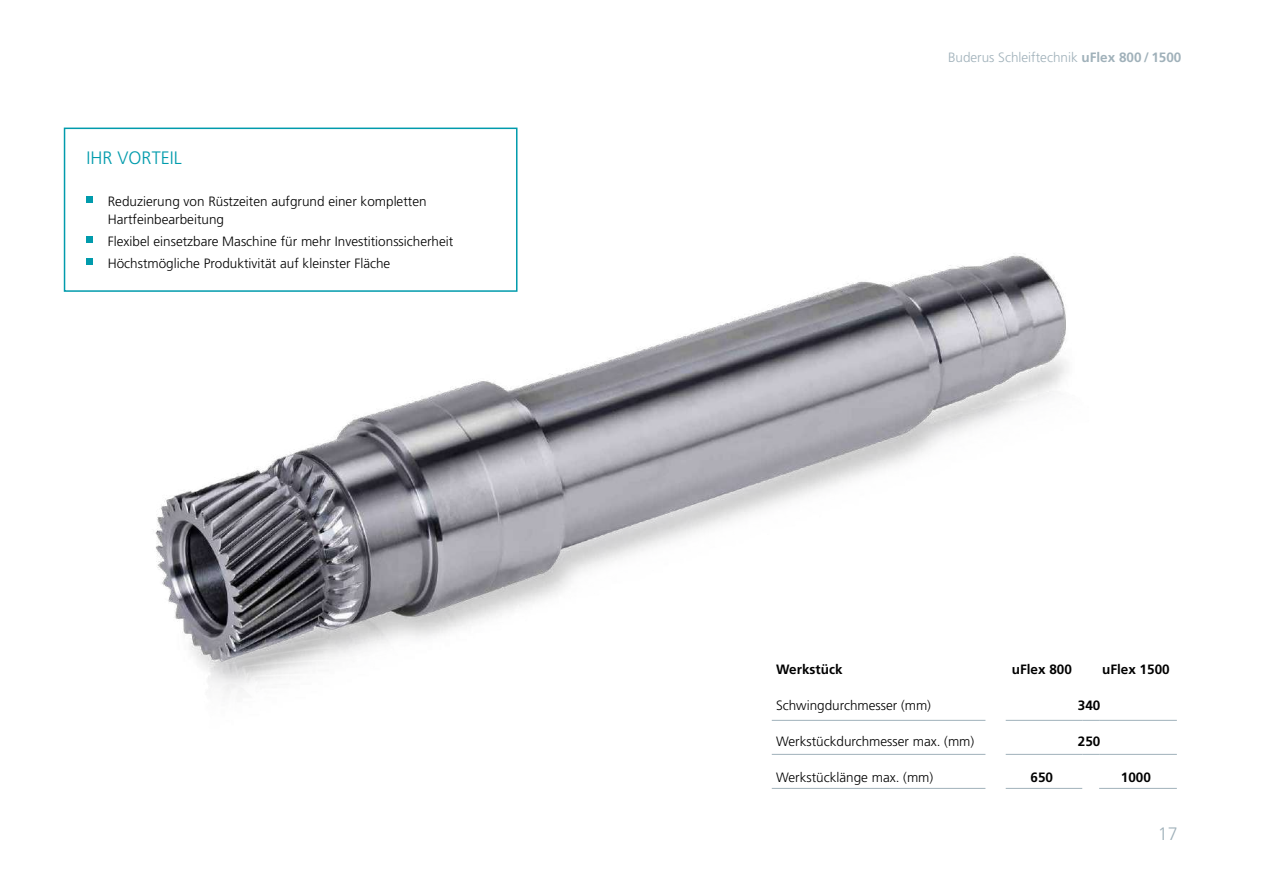
<style>
.page{position:relative;width:1263px;height:893px;background:#fff}
.page>*{position:absolute;margin:0;border:0;box-sizing:border-box;transform-origin:0 0}
.t1{font:300 18px "Frutiger LT Std";color:#009bac}
.t2{font:300 18px "Frutiger LT Std";color:#a0b1ba}
.t3{font:300 13.5px/18px "Frutiger LT Std";color:#000}
.t4{font:700 13.5px "Frutiger LT Std";color:#000}
.t5{font:300 13.5px "Frutiger LT Std";color:#a0b1ba}
.s1{font-weight:700}
</style>
<div class="page">
<div style="left:87px;top:196px;width:6px;height:7px;background:#009bac"></div>
<div style="left:87px;top:236px;width:6px;height:7px;background:#009bac"></div>
<svg style="left:87px;top:259px;width:6px;height:6px"></svg>
<div style="left:64px;top:128px;width:453px;height:164px;border:2px solid #009bac"></div>
<img style="left:139px;top:236px;width:985px;height:519px">
<hr style="left:772px;top:720px;width:213px;height:1px;background:#a0b1ba">
<hr style="left:772px;top:754px;width:213px;height:1px;background:#a0b1ba">
<hr style="left:772px;top:788px;width:213px;height:1px;background:#a0b1ba">
<hr style="left:1006px;top:720px;width:76px;height:1px;background:#a0b1ba">
<svg style="left:1082px;top:720px;width:17px;height:1px"></svg>
<hr style="left:1099px;top:720px;width:78px;height:1px;background:#a0b1ba">
<hr style="left:1006px;top:754px;width:76px;height:1px;background:#a0b1ba">
<svg style="left:1082px;top:754px;width:17px;height:1px"></svg>
<hr style="left:1099px;top:754px;width:78px;height:1px;background:#a0b1ba">
<hr style="left:1006px;top:788px;width:76px;height:1px;background:#a0b1ba">
<hr style="left:1099px;top:788px;width:78px;height:1px;background:#a0b1ba">
<h1 class="t1" style="left:87px;top:147px;width:97px">IHR VORTEIL</h1>
<p class="t3" style="left:108px;top:192px;width:320px">Reduzierung von Rüstzeiten aufgrund einer kompletten<br>Hartfeinbearbeitung</p>
<p class="t3" style="left:108px;top:230px;width:347px;line-height:22.2px">Flexibel einsetzbare Maschine für mehr Investitionssicherheit<br>Höchstmögliche Produktivität auf kleinster Fläche</p>
<p class="t5" style="left:948px;top:49px;width:235px">Buderus Schleiftechnik <span class="s1">uFlex 800 / 1500</span></p>
<p class="t4" style="left:776px;top:661px;width:68px">Werkstück</p>
<p class="t4" style="left:1012px;top:661px;width:62px">uFlex 800</p>
<p class="t4" style="left:1102px;top:661px;width:69px">uFlex 1500</p>
<p class="t3" style="left:776px;top:696px;width:157px">Schwingdurchmesser (mm)</p>
<p class="t4" style="left:1078px;top:697px;width:24px">340</p>
<p class="t3" style="left:776px;top:732px;width:200px">Werkstückdurchmesser max. (mm)</p>
<p class="t4" style="left:1078px;top:733px;width:24px">250</p>
<p class="t3" style="left:776px;top:768px;width:159px">Werkstücklänge max. (mm)</p>
<p class="t4" style="left:1030px;top:769px;width:24px">650</p>
<p class="t4" style="left:1121px;top:769px;width:32px">1000</p>
<h1 class="t2" style="left:1158px;top:824px;width:22px">17</h1>
</div>
